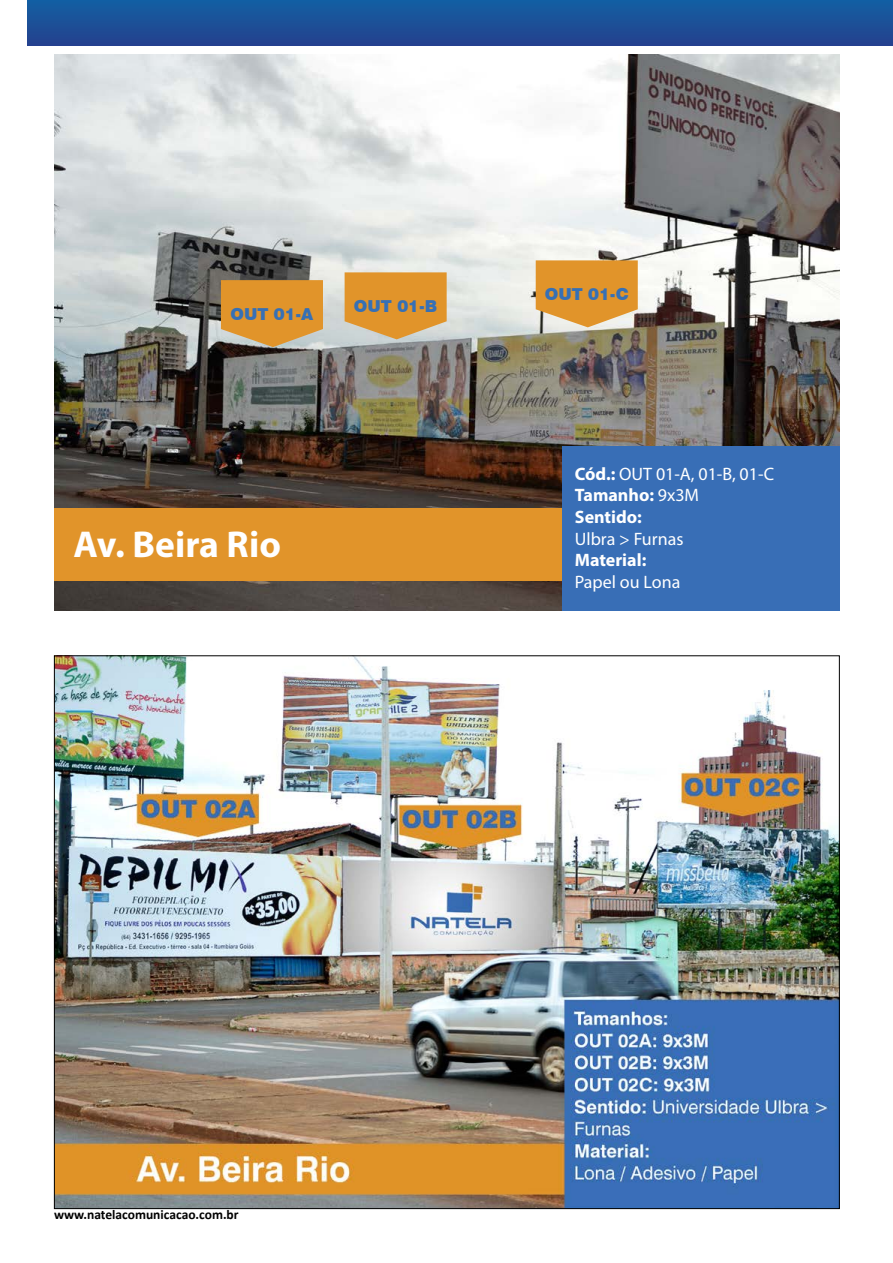
<style>
.page{position:relative;width:893px;height:1263px;background:#fff}
.page>*{position:absolute;margin:0;border:0;box-sizing:border-box;transform-origin:0 0}
.t1{font:700 37.5px "Myriad Pro";color:#fff}
.t2{font:700 18px/21.6px "Myriad Pro";color:#fff}
.t3{font:18px "Myriad Pro";color:#fff}
.t4{font:900 16.5px "Swiss 721 BT";color:#3670b5}
.t5{font:700 13.5px "Calibri";color:#000}
.s1{font-weight:400}
</style>
<div class="page">
<div style="left:27px;top:0;width:866px;height:45px;background:linear-gradient(to bottom,#135fa3,#24418e)"></div>
<img style="left:56px;top:657px;width:782px;height:550px">
<img style="left:54px;top:54px;width:786px;height:556px">
<svg style="left:221px;top:280px;width:102px;height:67px;background:#da993d"></svg>
<svg style="left:345px;top:272px;width:102px;height:67px;background:#de9d41"></svg>
<svg style="left:536px;top:260px;width:102px;height:67px;background:#e09d41"></svg>
<div style="left:54px;top:508px;width:508px;height:73px;background:#e1942a"></div>
<div style="left:562px;top:446px;width:278px;height:164px;background:#386eb6"></div>
<p class="t4" style="left:230px;top:304px;width:84px">OUT 01-A</p>
<p class="t4" style="left:354px;top:296px;width:85px">OUT 01-B</p>
<h1 class="t1" style="left:74px;top:520px;width:209px">Av. Beira Rio</h1>
<p class="t4" style="left:545px;top:284px;width:85px">OUT 01-C</p>
<p class="t2" style="left:575px;top:462px;width:201px">Cód.: <span class="s1">OUT 01-A, 01-B, 01-C<br></span>Tamanho: <span class="s1">9x3M<br></span>Sentido:</p>
<p class="t3" style="left:575px;top:527px;width:110px">Ulbra &gt; Furnas</p>
<p class="t2" style="left:575px;top:549px;width:73px">Material:</p>
<p class="t3" style="left:575px;top:571px;width:107px">Papel ou Lona</p>
<p class="t5" style="left:54px;top:1205px;width:186px">www.natelacomunicacao.com.br</p>
</div>
